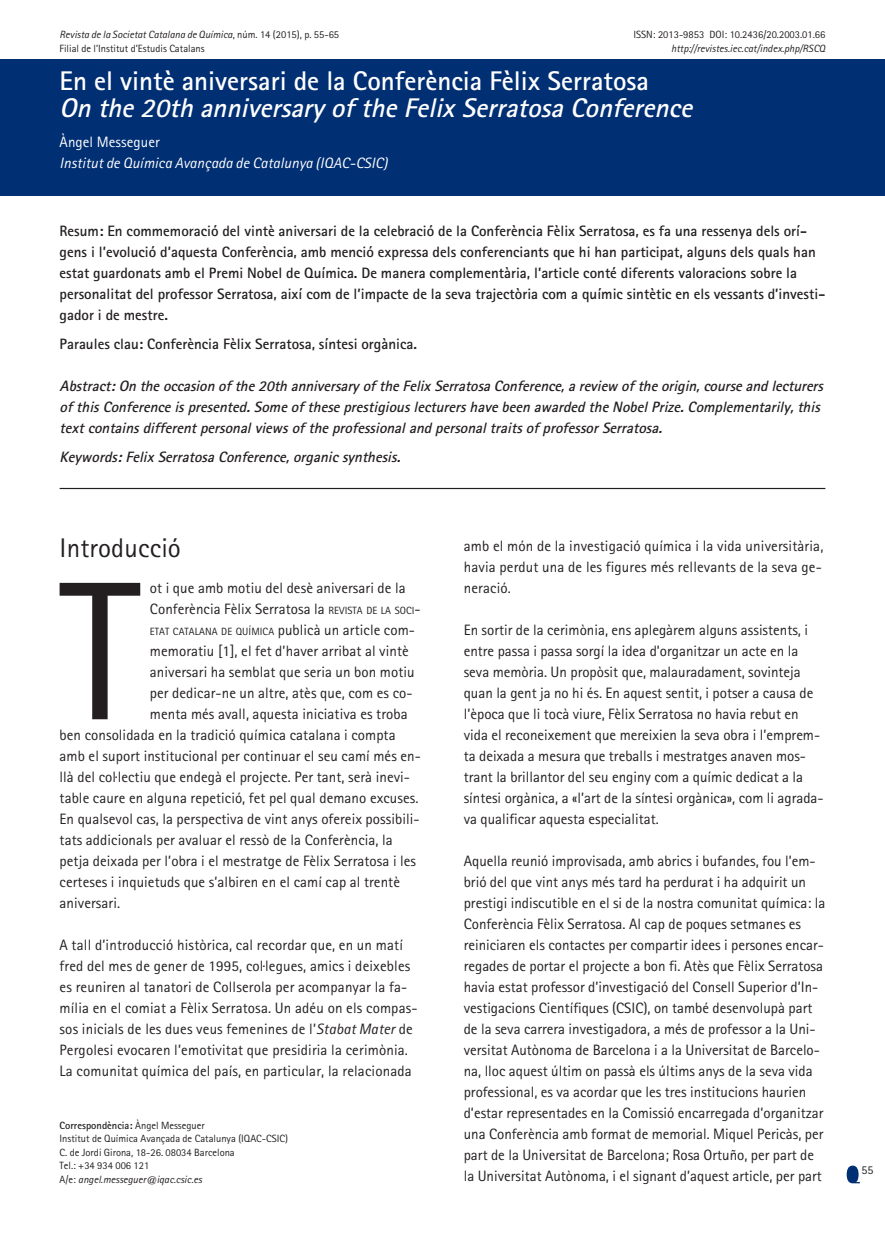
<style>
.page{position:relative;width:885px;height:1255px;background:#fff}
.page>*{position:absolute;margin:0;border:0;box-sizing:border-box;transform-origin:0 0}
.Capitular{font:197.55px "Rotis Sans Serif Std";color:#231f20}
.Subtitol{font:italic 700 27px "Rotis Sans Serif Std";color:#fff}
.Titol{font:700 27px "Rotis Sans Serif Std";color:#fff}
.L1{font:27px "Rotis Sans Serif Std";letter-spacing:.005em;color:#231f20}
.Z-2col{font:15px/21px "Rotis Sans Serif Std";color:#231f20}
.Capitular-2{font:15px/21px "Rotis Sans Serif Std";letter-spacing:.005em;color:#231f20}
.Resum{font:700 15px/21px "Rotis Sans Serif Std";color:#231f20}
.Abstract{font:italic 700 15px/21px "Rotis Sans Serif Std";color:#231f20}
.Paraules-clau{font:700 15px "Rotis Sans Serif Std";color:#231f20}
.Keywords{font:italic 700 15px "Rotis Sans Serif Std";color:#231f20}
.Lloc{font:italic 15px "Rotis Sans Serif Std";letter-spacing:.005em;color:#fff}
.Autor{font:15px "Rotis Sans Serif Std";letter-spacing:.005em;color:#fff}
.t1{font:12px "Rotis Sans Serif Std";color:#231f20}
.Correspondencia{font:10.5px "Rotis Sans Serif Std";color:#231f20}
.Correspondencia-2{font:italic 10.5px "Rotis Sans Serif Std";color:#231f20}
.Capitular-3{font:10.5px "Rotis Sans Serif Std";letter-spacing:.005em;color:#231f20}
.Correspondencia-3{font:700 10.5px "Rotis Sans Serif Std";color:#231f20}
.s1{font-style:normal}
.s2{font-size:10.5px}
.s3{font-style:inherit}
.s4{font-size:15px}
.s5{font-style:italic}
.s6{font-weight:400}
</style>
<div class="page">
<svg style="left:846px;top:1165px;width:13px;height:18px"></svg>
<div style="left:0;top:60px;width:884px;height:136px;background:#002f73"></div>
<hr style="left:60px;top:488px;width:765px;height:1px;background:#231f20">
<p class="Correspondencia-2" style="left:60px;top:28px;width:281px">Revista de la Societat Catalana de Química<span class="s1">, núm. 14 (2015), p. 55-65</span></p>
<p class="Correspondencia" style="left:633px;top:28px;width:193px">ISSN: 2013-9853 DOI: 10.2436/20.2003.01.66</p>
<p class="Correspondencia" style="left:60px;top:42px;width:147px">Filial de l’Institut d’Estudis Catalans</p>
<p class="Correspondencia-2" style="left:671px;top:42px;width:156px">http://revistes.iec.cat/index.php/RSCQ</p>
<p class="Titol" style="left:60px;top:64px;width:591px">En el vintè aniversari de la Conferència Fèlix Serratosa</p>
<p class="Subtitol" style="left:60px;top:91px;width:641px">On the20th anniversaryoftheFelixSerratosaConference</p>
<p class="Autor" style="left:60px;top:133px;width:102px">Àngel Messeguer</p>
<p class="Lloc" style="left:60px;top:154px;width:329px">Institut de Química Avançada de Catalunya (IQAC-CSIC)</p>
<p class="Resum" style="left:60px;top:220px;width:767px">Resum: En commemoració del vintè aniversari de la celebració de la Conferència Fèlix Serratosa, es fa una ressenya dels orí&shy;gens i l’evolució d’aquesta Conferència, amb menció expressa dels conferenciants que hi han participat, alguns dels quals han estat guardonats amb el Premi Nobel de Química. De manera complementària, l’article conté diferents valoracions sobre la personalitat del professor Serratosa, així com de l’impacte de la seva trajectòria com a químic sintètic en els vessants d’investi&shy;gador i de mestre.</p>
<p class="Paraules-clau" style="left:60px;top:335px;width:359px">Paraules clau: Conferència Fèlix Serratosa, síntesi orgànica.</p>
<p class="Abstract" style="left:60px;top:375px;width:768px">Abstract:On theoccasion ofthe20th anniversaryoftheFelixSerratosaConference,areview oftheorigin,courseand lecturers ofthisConferenceispresented.Someoftheseprestigiouslecturershavebeen awarded theNobelPrize.Complementarily,this textcontainsdifferentpersonalviewsoftheprofessionaland personaltraitsofprofessorSerratosa.</p>
<p class="Keywords" style="left:60px;top:448px;width:346px">Keywords:FelixSerratosaConference,organicsynthesis.</p>
<p class="L1" style="left:60px;top:532px;width:123px">Introducció</p>
<p class="Capitular" style="left:60px;top:536px;width:82px">T</p>
<p class="Capitular-2" style="left:150px;top:577px;width:272px">ot i que amb motiu del desè aniversari de la<br>Conferència Fèlix Serratosa la <span class="s2">REVISTA DE LA SOCI</span><span class="s3">-</span></p>
<p class="Capitular-3" style="left:150px;top:625px;width:266px">ETAT CATALANA DE QUÍMICA <span class="s4">publicà un article com-</span></p>
<p class="Capitular-2" style="left:150px;top:640px;width:260px">memoratiu [1], el fet d’haver arribat al vintè</p>
<p class="Capitular-2" style="left:150px;top:661px;width:266px">aniversari ha semblat que seria un bon motiu</p>
<p class="Capitular-2" style="left:150px;top:682px;width:264px">per dedicar-ne un altre, atès que, com es co-</p>
<p class="Capitular-2" style="left:150px;top:703px;width:259px">menta més avall, aquesta iniciativa es troba</p>
<p class="Capitular-2" style="left:60px;top:724px;width:337px">ben consolidada en la tradició química catalana i compta</p>
<p class="Capitular-2" style="left:60px;top:745px;width:363px">amb el suport institucional per continuar el seu camí més en-</p>
<p class="Capitular-2" style="left:60px;top:766px;width:352px">llà del col·lectiu que endegà el projecte. Per tant, serà inevi-</p>
<p class="Capitular-2" style="left:60px;top:787px;width:360px">table caure en alguna repetició, fet pel qual demano excuses.</p>
<p class="Capitular-2" style="left:60px;top:808px;width:361px">En qualsevol cas, la perspectiva de vint anys ofereix possibili-</p>
<p class="Capitular-2" style="left:60px;top:829px;width:335px">tats addicionals per avaluar el ressò de la Conferència, la</p>
<p class="Capitular-2" style="left:60px;top:850px;width:358px">petja deixada per l’obra i el mestratge de Fèlix Serratosa i les</p>
<p class="Capitular-2" style="left:60px;top:871px;width:342px">certeses i inquietuds que s’albiren en el camí cap al trentè</p>
<p class="Capitular-2" style="left:60px;top:892px;width:62px">aniversari.</p>
<p class="Z-2col" style="left:60px;top:934px;width:359px">A tall d’introducció històrica, cal recordar que, en un matí fred del mes de gener de 1995, col·legues, amics i deixebles es reuniren al tanatori de Collserola per acompanyar la fa&shy;mília en el comiat a Fèlix Serratosa. Un adéu on els compas&shy;sos inicials de les dues veus femenines de l’<span class="s5">Stabat Mater</span> de Pergolesi evocaren l’emotivitat que presidiria la cerimònia.<br>La comunitat química del país, en particular, la relacionada</p>
<p class="Correspondencia-3" style="left:60px;top:1118px;width:147px">Correspondència: <span class="s6">Àngel Messeguer</span></p>
<p class="Correspondencia" style="left:60px;top:1132px;width:230px">Institut de Química Avançada de Catalunya (IQAC-CSIC)</p>
<p class="Correspondencia" style="left:60px;top:1146px;width:177px">C. de Jordi Girona, 18-26. 08034 Barcelona</p>
<p class="Correspondencia" style="left:60px;top:1159px;width:91px">Tel.: +34 934 006 121</p>
<p class="Correspondencia-2" style="left:60px;top:1173px;width:144px"><span class="s1">A/e:</span> angel.messeguer@iqac.csic.es</p>
<p class="Z-2col" style="left:464px;top:535px;width:361px;text-align:justify">amb el món de la investigació química i la vida universitària, havia perdut una de les figures més rellevants de la seva ge&shy;neració.</p>
<p class="Z-2col" style="left:464px;top:619px;width:361px">En sortir de la cerimònia, ens aplegàrem alguns assistents, i entre passa i passa sorgí la idea d’organitzar un acte en la seva memòria. Un propòsit que, malauradament, sovinteja quan la gent ja no hi és. En aquest sentit, i potser a causa de l’època que li tocà viure, Fèlix Serratosa no havia rebut en vida el reconeixement que mereixien la seva obra i l’emprem&shy;ta deixada a mesura que treballs i mestratges anaven mos&shy;trant la brillantor del seu enginy com a químic dedicat a la síntesi orgànica, a «l’art de la síntesi orgànica», com li agrada&shy;va qualificar aquesta especialitat.</p>
<p class="Z-2col" style="left:464px;top:850px;width:363px">Aquella reunió improvisada, amb abrics i bufandes, fou l’em&shy;brió del que vint anys més tard ha perdurat i ha adquirit un prestigi indiscutible en el si de la nostra comunitat química: la Conferència Fèlix Serratosa. Al cap de poques setmanes es reiniciaren els contactes per compartir idees i persones encar&shy;regades de portar el projecte a bon fi. Atès que Fèlix Serratosa havia estat professor d’investigació del Consell Superior d’In&shy;vestigacions Científiques (CSIC), on també desenvolupà part de la seva carrera investigadora, a més de professor a la Uni&shy;versitat Autònoma de Barcelona i a la Universitat de Barcelo&shy;na, lloc aquest últim on passà els últims anys de la seva vida professional, es va acordar que les tres institucions haurien d’estar representades en la Comissió encarregada d’organitzar una Conferència amb format de memorial. Miquel Pericàs, per part de la Universitat de Barcelona; Rosa Ortuño, per part de la Universitat Autònoma, i el signant d’aquest article, per part</p>
<p class="t1" style="left:861px;top:1162px;width:13px">55</p>
</div>
